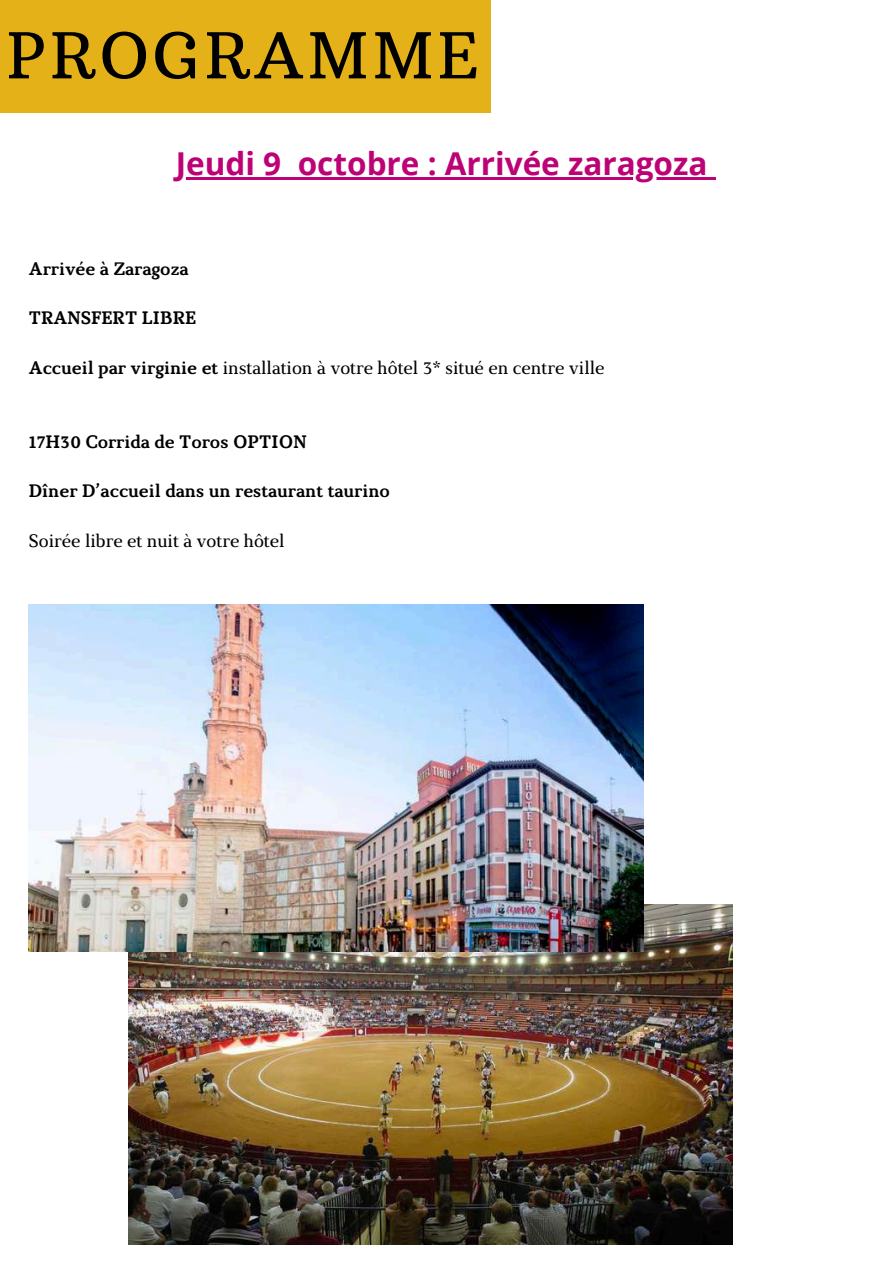
<style>
.page{position:relative;width:894px;height:1264px;background:#fff}
.page>*{position:absolute;margin:0;border:0;box-sizing:border-box;transform-origin:0 0}
.t1{font:63px "Arbutus Slab";letter-spacing:.07em;color:#000}
.t2{font:700 31.5px "Open Sans";color:#bd0275}
.t3{font:700 18px "Marta";color:#000}
.t4{font:18px "Marta";color:#000}
.s1{font-weight:700}
</style>
<div class="page">
<div style="left:0;top:0;width:490px;height:112px;background:#e4b119"></div>
<img style="left:129px;top:904px;width:603px;height:340px">
<img style="left:29px;top:605px;width:614px;height:346px">
<hr style="left:176px;top:177px;width:105px;height:2px;background:#bd0275">
<svg style="left:281px;top:177px;width:17px;height:2px"></svg>
<hr style="left:298px;top:177px;width:409px;height:2px;background:#bd0275">
<svg style="left:707px;top:177px;width:8px;height:2px"></svg>
<h1 class="t1" style="left:7px;top:17px;width:473px">PROGRAMME</h1>
<h2 class="t2" style="left:176px;top:141px;width:533px">Jeudi 9 octobre : Arrivée zaragoza</h2>
<p class="t3" style="left:29px;top:261px;width:161px">Arrivée à Zaragoza</p>
<p class="t3" style="left:29px;top:310px;width:169px">TRANSFERT LIBRE</p>
<p class="t4" style="left:29px;top:360px;width:577px"><span class="s1">Accueil par virginie et</span> installation à votre hôtel 3* situé en centre ville</p>
<p class="t3" style="left:29px;top:434px;width:279px">17H30 Corrida de Toros OPTION</p>
<p class="t3" style="left:29px;top:484px;width:362px">Dîner D’accueil dans un restaurant taurino</p>
<p class="t4" style="left:29px;top:533px;width:257px">Soirée libre et nuit à votre hôtel</p>
</div>
